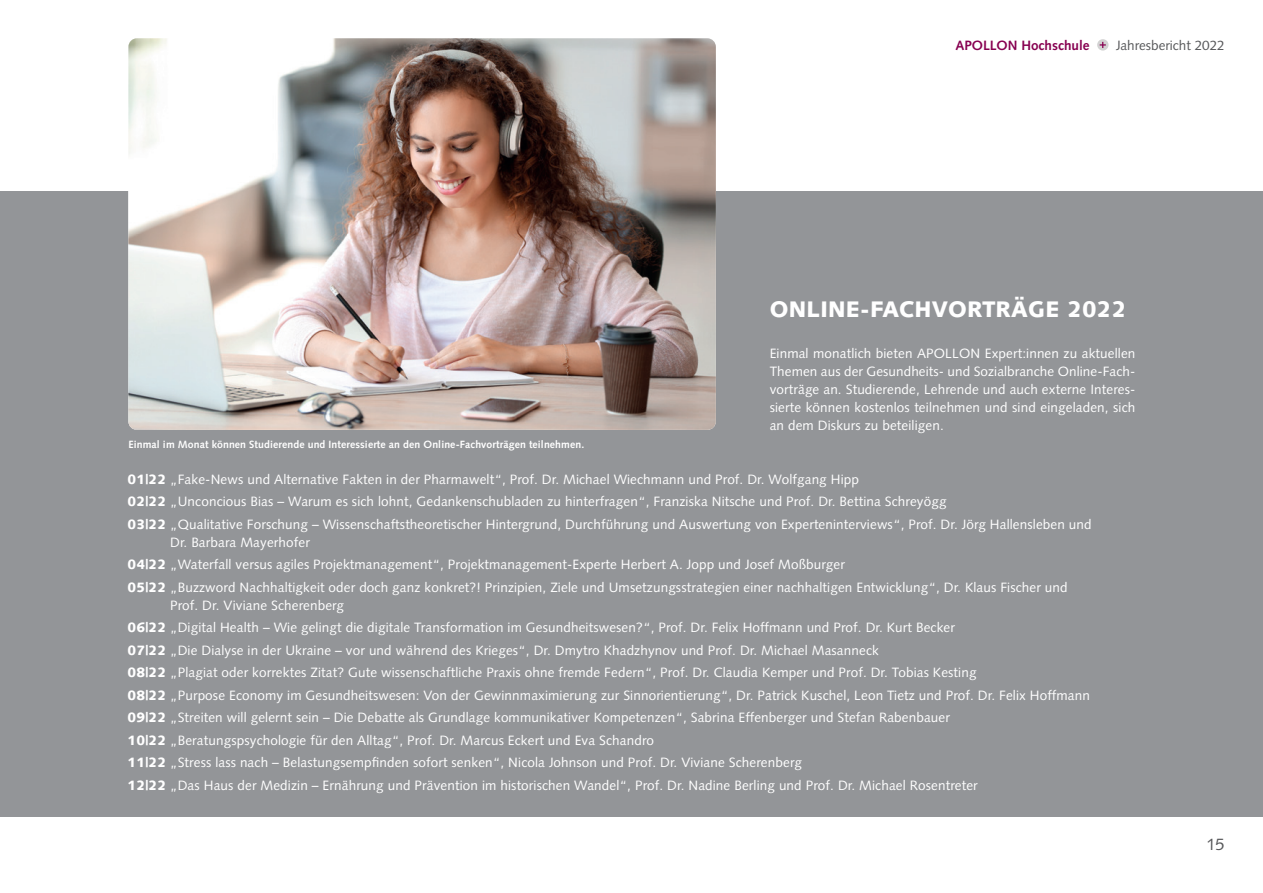
<style>
.page{position:relative;width:1263px;height:893px;background:#fff}
.page>*{position:absolute;margin:0;border:0;box-sizing:border-box;transform-origin:0 0}
._01_ZÜ_Maxi{font:900 22.5px "Syntax LT Std";letter-spacing:.01em;color:#fff}
.t1{font:16.5px "Syntax LT Std";color:#57585a}
._01_Aufzählung_E1{font:13.5px/18px "Syntax LT Std";letter-spacing:.01em;color:#fff}
._01_Fließtext_Rückbl{font:13.5px/18px "Syntax LT Std";letter-spacing:.01em;color:#fff;text-align:justify}
.t2{font:700 13.5px "Syntax LT Std";color:#870151}
.t3{font:13.5px "Syntax LT Std";color:#57585a}
._02_BU{font:700 10.5px "Syntax LT Std";letter-spacing:.01em;color:#fff}
.s1{font-weight:900}
</style>
<div class="page">
<svg style="left:1097px;top:39px;width:11px;height:12px"></svg>
<svg style="left:1100px;top:42px;width:6px;height:6px"></svg>
<div style="left:0;top:192px;width:1263px;height:625px;background:#939598"></div>
<img style="left:128px;top:38px;width:588px;height:392px">
<p class="t2" style="left:955px;top:37px;width:136px">APOLLON Hochschule</p>
<p class="t3" style="left:1116px;top:37px;width:110px">Jahresbericht 2022</p>
<p class="_01_ZÜ_Maxi" style="left:770px;top:296px;width:358px">ONLINE-FACHVORTRÄGE 2022</p>
<p class="_01_Fließtext_Rückbl" style="left:770px;top:344px;width:367px">Einmal monatlich bieten APOLLON Expert:innen zu aktuellen Themen aus der Gesundheits- und Sozialbranche Online-Fach&shy;vorträge an. Studierende, Lehrende und auch externe Interes&shy;sierte können kostenlos teilnehmen und sind eingeladen, sich an dem Diskurs zu beteiligen.</p>
<p class="_02_BU" style="left:128px;top:438px;width:457px">Einmal im Monat können Studierende und Interessierte an den Online-Fachvorträgen teilnehmen.</p>
<p class="_01_Aufzählung_E1" style="left:128px;top:470px;width:733px"><span class="s1">01|22</span> „Fake-News und Alternative Fakten in der Pharmawelt“, Prof. Dr. Michael Wiechmann und Prof. Dr. Wolfgang Hipp</p>
<p class="_01_Aufzählung_E1" style="left:128px;top:493px;width:820px"><span class="s1">02|22</span> „Unconcious Bias – Warum es sich lohnt, Gedankenschubladen zu hinterfragen“, Franziska Nitsche und Prof. Dr. Bettina Schreyögg</p>
<p class="_01_Aufzählung_E1" style="left:170px;top:515px;width:923px;text-indent:-43px"><span class="s1">03|22</span> „Qualitative Forschung – Wissenschaftstheoretischer Hintergrund, Durchführung und Auswertung von Experteninterviews“, Prof. Dr. Jörg Hallensleben und<br>Dr. Barbara Mayerhofer</p>
<p class="_01_Aufzählung_E1" style="left:128px;top:556px;width:719px"><span class="s1">04|22</span> „Waterfall versus agiles Projektmanagement“, Projektmanagement-Experte Herbert A. Jopp und Josef Moßburger</p>
<p class="_01_Aufzählung_E1" style="left:170px;top:578px;width:899px;text-indent:-43px"><span class="s1">05|22</span> „Buzzword Nachhaltigkeit oder doch ganz konkret?! Prinzipien, Ziele und Umsetzungsstrategien einer nachhaltigen Entwicklung“, Dr. Klaus Fischer und<br>Prof. Dr. Viviane Scherenberg</p>
<p class="_01_Aufzählung_E1" style="left:128px;top:619px;width:829px"><span class="s1">06|22</span> „Digital Health – Wie gelingt die digitale Transformation im Gesundheitswesen?“, Prof. Dr. Felix Hoffmann und Prof. Dr. Kurt Becker</p>
<p class="_01_Aufzählung_E1" style="left:128px;top:641px;width:753px"><span class="s1">07|22</span> „Die Dialyse in der Ukraine – vor und während des Krieges“, Dr. Dmytro Khadzhynov und Prof. Dr. Michael Masanneck</p>
<p class="_01_Aufzählung_E1" style="left:128px;top:664px;width:850px"><span class="s1">08|22</span> „Plagiat oder korrektes Zitat? Gute wissenschaftliche Praxis ohne fremde Federn“, Prof. Dr. Claudia Kemper und Prof. Dr. Tobias Kesting</p>
<p class="_01_Aufzählung_E1" style="left:128px;top:686px;width:964px"><span class="s1">08|22</span> „Purpose Economy im Gesundheitswesen: Von der Gewinnmaximierung zur Sinnorientierung“, Dr. Patrick Kuschel, Leon Tietz und Prof. Dr. Felix Hoffmann</p>
<p class="_01_Aufzählung_E1" style="left:128px;top:709px;width:824px"><span class="s1">09|22</span> „Streiten will gelernt sein – Die Debatte als Grundlage kommunikativer Kompetenzen“, Sabrina Effenberger und Stefan Rabenbauer</p>
<p class="_01_Aufzählung_E1" style="left:128px;top:731px;width:528px"><span class="s1">10|22</span> „Beratungspsychologie für den Alltag“, Prof. Dr. Marcus Eckert und Eva Schandro</p>
<p class="_01_Aufzählung_E1" style="left:128px;top:754px;width:676px"><span class="s1">11|22</span> „Stress lass nach – Belastungsempfinden sofort senken“, Nicola Johnson und Prof. Dr. Viviane Scherenberg</p>
<p class="_01_Aufzählung_E1" style="left:128px;top:776px;width:852px"><span class="s1">12|22</span> „Das Haus der Medizin – Ernährung und Prävention im historischen Wandel“, Prof. Dr. Nadine Berling und Prof. Dr. Michael Rosentreter</p>
<p class="t1" style="left:1206px;top:835px;width:20px">15</p>
</div>
